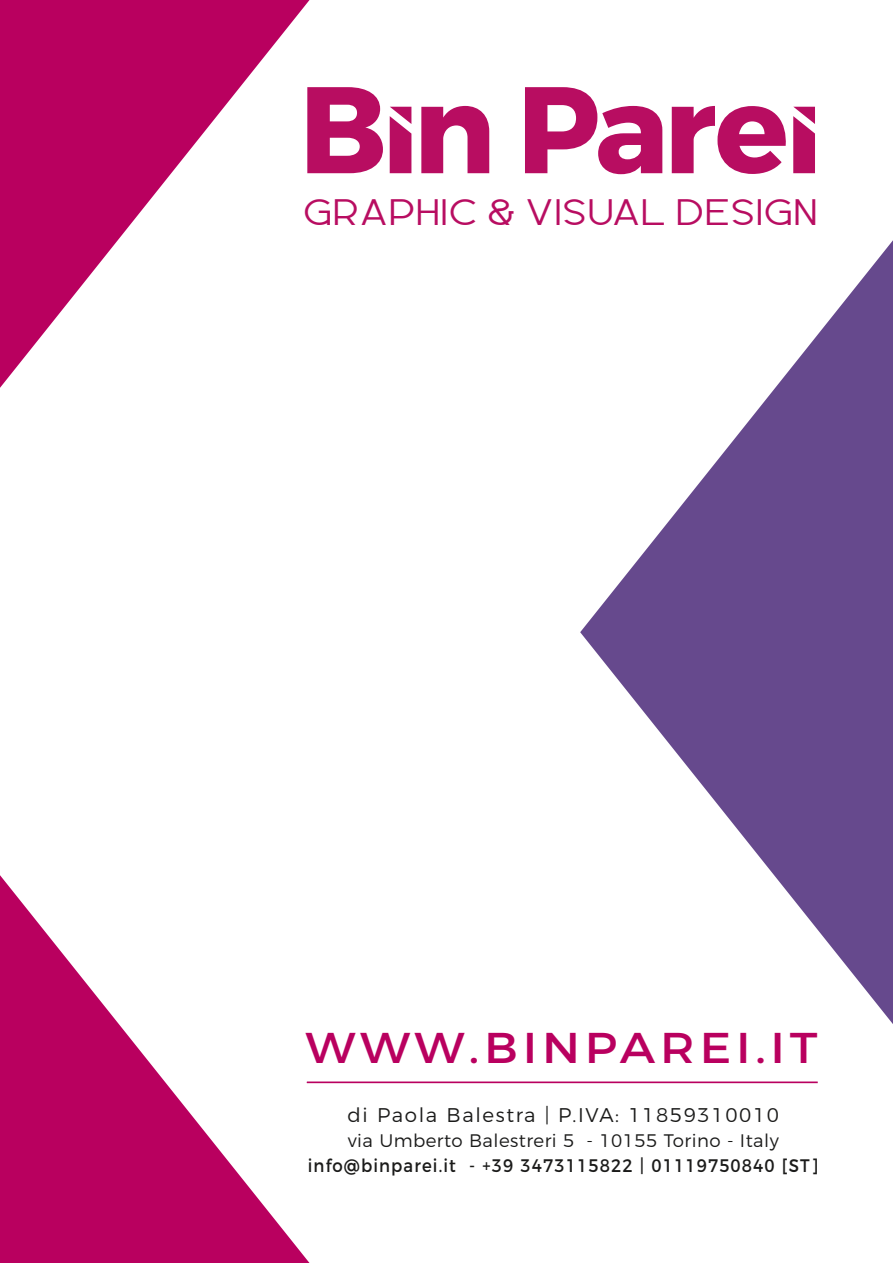
<style>
.page{position:relative;width:893px;height:1263px;background:#fff}
.page>*{position:absolute;margin:0;border:0;box-sizing:border-box;transform-origin:0 0}
.t1{font:43.05px "Montserrat";letter-spacing:.1em;color:#b9005f;scale:1.12 1}
.t2{font:38.4px "Geometrica Sans";letter-spacing:.055em;color:#b80d61;scale:1.12 1}
.t3{font:300 19.8px "Montserrat";letter-spacing:.08em;color:#1b1b1a}
.t4{font:18.15px "Montserrat";letter-spacing:.07em;color:#1b1b1a;scale:.91 1}
.t5{font:300 18.15px "Montserrat";letter-spacing:.025em;color:#1b1b1a}
</style>
<div class="page">
<svg style="left:0;top:0;width:309px;height:388px"></svg>
<svg style="left:0;top:875px;width:309px;height:388px"></svg>
<svg style="left:580px;top:240px;width:313px;height:784px"></svg>
<hr style="left:307px;top:1081px;width:511px;height:2px;background:#b9005f">
<svg style="left:307px;top:87px;width:76px;height:86px"></svg>
<svg style="left:421px;top:106px;width:68px;height:67px"></svg>
<svg style="left:525px;top:87px;width:137px;height:87px"></svg>
<svg style="left:672px;top:106px;width:114px;height:68px"></svg>
<svg style="left:793px;top:107px;width:22px;height:66px"></svg>
<svg style="left:390px;top:107px;width:21px;height:66px"></svg>
<h2 class="t2" style="left:304px;top:189px;width:459px">GRAPHIC &amp; VISUAL DESIGN</h2>
<h1 class="t1" style="left:305px;top:1013px;width:459px">WWW.BINPAREI.IT</h1>
<p class="t3" style="left:347px;top:1100px;width:433px">di Paola Balestra | P.IVA: 11859310010</p>
<p class="t5" style="left:348px;top:1126px;width:433px">via Umberto Balestreri 5 - 10155 Torino - Italy</p>
<p class="t4" style="left:308px;top:1151px;width:563px">info@binparei.it - +39 3473115822 | 01119750840 [ST]</p>
</div>
